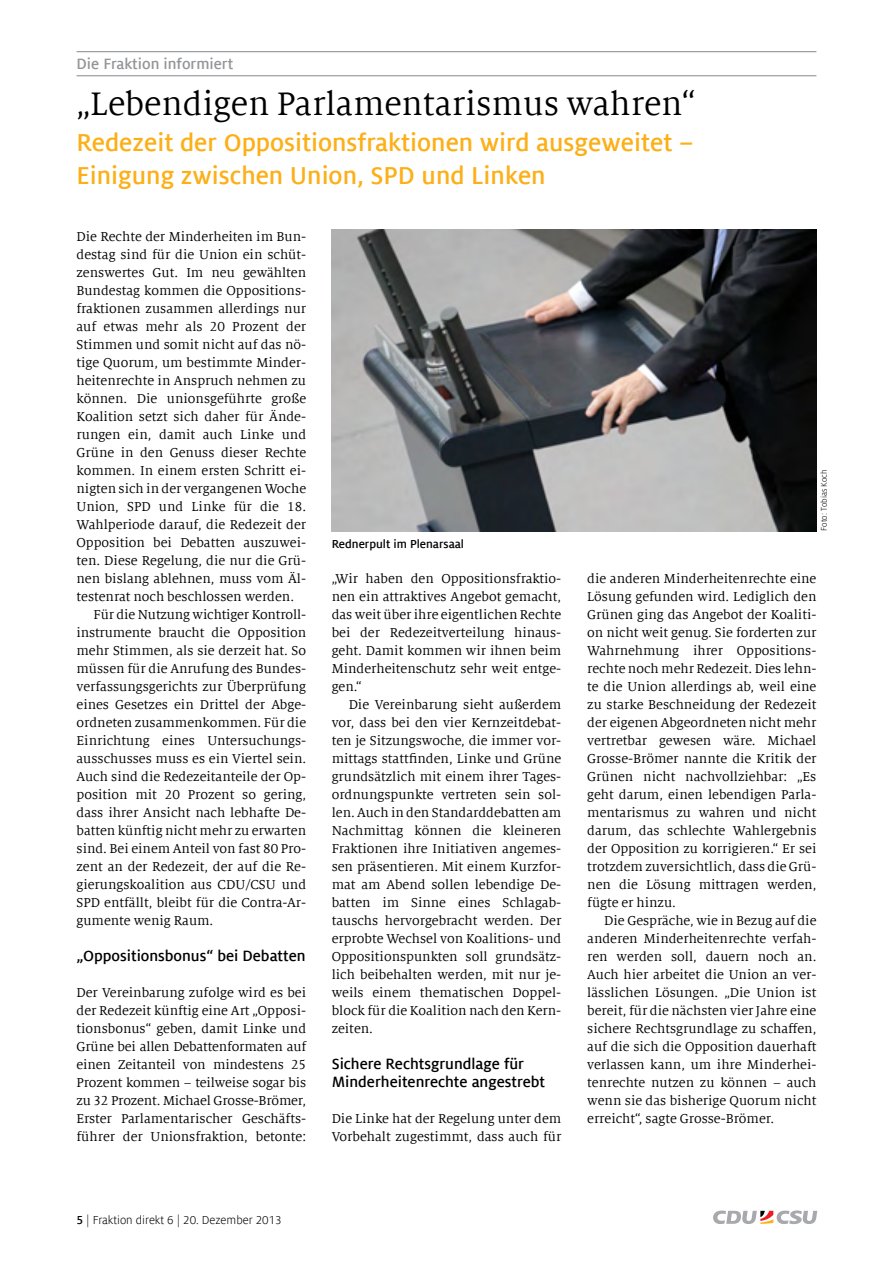
<style>
.page{position:relative;width:893px;height:1263px;background:#fff}
.page>*{position:absolute;margin:0;border:0;box-sizing:border-box;transform-origin:0 0}
.t1{font:36px "Milo Serif Offc";color:#000}
.t2{font:700 27px/33px "Milo Sans Offc";color:#fcaf17}
.t3{font:700 16.5px/18px "Milo Sans Offc";color:#000}
.t4{font:700 16.5px "Milo Sans Offc";color:#939598}
.t5{font:14.25px/18px "Milo Serif Offc";color:#000;text-align:justify}
.t6{font:12.75px "Milo Sans Offc";color:#000}
.t7{font:700 12.75px "Milo Sans Offc";color:#000}
.t8{font:9px "Milo Sans Offc";color:#000}
.s1{font-weight:700}
</style>
<div class="page">
<svg style="left:713px;top:1210px;width:104px;height:14px"></svg>
<hr style="left:77px;top:51px;width:739px;height:1px;background:#939598">
<hr style="left:77px;top:75px;width:739px;height:1px;background:#939598">
<img style="left:332px;top:230px;width:484px;height:301px">
<p class="t4" style="left:77px;top:55px;width:158px">Die Fraktion informiert</p>
<h1 class="t1" style="left:77px;top:85px;width:620px">„Lebendigen Parlamentarismus wahren“</h1>
<h2 class="t2" style="left:77px;top:126px;width:619px">Redezeit der Oppositionsfraktionen wird ausgeweitet –<br>Einigung zwischen Union, SPD und Linken</h2>
<p class="t5" style="left:77px;top:228px;width:231px">Die Rechte der Minderheiten im Bun-</p>
<p class="t5" style="left:77px;top:246px;width:231px">destag sind für die Union ein schüt-</p>
<p class="t5" style="left:77px;top:264px;width:231px">zenswertes Gut. Im neu gewählten</p>
<p class="t5" style="left:77px;top:282px;width:231px">Bundestag kommen die Oppositions-</p>
<p class="t5" style="left:77px;top:300px;width:231px">fraktionen zusammen allerdings nur</p>
<p class="t5" style="left:77px;top:318px;width:231px">auf etwas mehr als 20 Prozent der</p>
<p class="t5" style="left:77px;top:336px;width:231px">Stimmen und somit nicht auf das nö-</p>
<p class="t5" style="left:77px;top:354px;width:231px">tige Quorum, um bestimmte Minder-</p>
<p class="t5" style="left:77px;top:372px;width:231px">heitenrechte in Anspruch nehmen zu</p>
<p class="t5" style="left:77px;top:390px;width:231px">können. Die unionsgeführte große</p>
<p class="t5" style="left:77px;top:408px;width:231px">Koalition setzt sich daher für Ände-</p>
<p class="t5" style="left:77px;top:426px;width:231px">rungen ein, damit auch Linke und</p>
<p class="t5" style="left:77px;top:444px;width:231px">Grüne in den Genuss dieser Rechte</p>
<p class="t5" style="left:77px;top:462px;width:231px">kommen. In einem ersten Schritt ei-</p>
<p class="t5" style="left:77px;top:480px;width:231px">nigten sich in der vergangenen Woche</p>
<p class="t5" style="left:77px;top:498px;width:231px">Union, SPD und Linke für die 18.</p>
<p class="t5" style="left:77px;top:516px;width:231px">Wahlperiode darauf, die Redezeit der</p>
<p class="t5" style="left:77px;top:534px;width:231px">Opposition bei Debatten auszuwei-</p>
<p class="t5" style="left:77px;top:552px;width:231px">ten. Diese Regelung, die nur die Grü-</p>
<p class="t5" style="left:77px;top:570px;width:231px">nen bislang ablehnen, muss vom Äl-</p>
<p class="t5" style="left:77px;top:588px;width:219px">testenrat noch beschlossen werden.</p>
<p class="t5" style="left:94px;top:606px;width:214px">Für die Nutzung wichtiger Kontroll-</p>
<p class="t5" style="left:77px;top:624px;width:231px">instrumente braucht die Opposition</p>
<p class="t5" style="left:77px;top:642px;width:231px">mehr Stimmen, als sie derzeit hat. So</p>
<p class="t5" style="left:77px;top:660px;width:231px">müssen für die Anrufung des Bundes-</p>
<p class="t5" style="left:77px;top:678px;width:231px">verfassungsgerichts zur Überprüfung</p>
<p class="t5" style="left:77px;top:696px;width:231px">eines Gesetzes ein Drittel der Abge-</p>
<p class="t5" style="left:77px;top:714px;width:231px">ordneten zusammenkommen. Für die</p>
<p class="t5" style="left:77px;top:732px;width:231px">Einrichtung eines Untersuchungs-</p>
<p class="t5" style="left:77px;top:750px;width:231px">ausschusses muss es ein Viertel sein.</p>
<p class="t5" style="left:77px;top:768px;width:231px">Auch sind die Redezeitanteile der Op-</p>
<p class="t5" style="left:77px;top:786px;width:231px">position mit 20 Prozent so gering,</p>
<p class="t5" style="left:77px;top:804px;width:231px">dass ihrer Ansicht nach lebhafte De-</p>
<p class="t5" style="left:77px;top:822px;width:231px">batten künftig nicht mehr zu erwarten</p>
<p class="t5" style="left:77px;top:840px;width:231px">sind. Bei einem Anteil von fast 80 Pro-</p>
<p class="t5" style="left:77px;top:858px;width:231px">zent an der Redezeit, der auf die Re-</p>
<p class="t5" style="left:77px;top:876px;width:231px">gierungskoalition aus CDU/CSU und</p>
<p class="t5" style="left:77px;top:894px;width:231px">SPD entfällt, bleibt für die Contra-Ar-</p>
<p class="t5" style="left:77px;top:912px;width:138px">gumente wenig Raum.</p>
<p class="t3" style="left:77px;top:947px;width:231px">„Oppositionsbonus“ bei Debatten</p>
<p class="t5" style="left:77px;top:984px;width:231px">Der Vereinbarung zufolge wird es bei der Redezeit künftig eine Art „Opposi&shy;tionsbonus“ geben, damit Linke und Grüne bei allen Debattenformaten auf einen Zeitanteil von mindestens 25<br>Prozent kommen – teilweise sogar bis zu 32 Prozent. Michael Grosse-Brömer, Erster Parlamentarischer Geschäfts&shy;führer der Unionsfraktion, betonte:</p>
<p class="t7" style="left:332px;top:536px;width:134px">Rednerpult im Plenarsaal</p>
<p class="t5" style="left:332px;top:570px;width:231px">„Wir haben den Oppositionsfraktio&shy;nen ein attraktives Angebot gemacht, das weit über ihre eigentlichen Rechte bei der Redezeitverteilung hinaus&shy;geht. Damit kommen wir ihnen beim Minderheitenschutz sehr weit entge&shy;gen.“</p>
<p class="t5" style="left:332px;top:696px;width:231px;text-indent:17px">Die Vereinbarung sieht außerdem vor, dass bei den vier Kernzeitdebat&shy;ten je Sitzungswoche, die immer vor&shy;mittags stattfinden, Linke und Grüne grundsätzlich mit einem ihrer Tages&shy;ordnungspunkte vertreten sein sol&shy;len. Auch in den Standarddebatten am Nachmittag können die kleineren Fraktionen ihre Initiativen angemes&shy;sen präsentieren. Mit einem Kurzfor&shy;mat am Abend sollen lebendige De&shy;batten im Sinne eines Schlagab&shy;tauschs hervorgebracht werden. Der erprobte Wechsel von Koalitions- und Oppositionspunkten soll grundsätz&shy;lich beibehalten werden, mit nur je&shy;weils einem thematischen Doppel&shy;block für die Koalition nach den Kern&shy;zeiten.</p>
<p class="t3" style="left:332px;top:1055px;width:215px">Sichere Rechtsgrundlage für<br>Minderheitenrechte angestrebt</p>
<p class="t5" style="left:332px;top:1110px;width:231px">Die Linke hat der Regelung unter dem<br>Vorbehalt zugestimmt, dass auch für</p>
<p class="t8" style="left:819px;top:530px;width:63px;rotate:-90deg">Foto: Tobias Koch</p>
<p class="t5" style="left:587px;top:570px;width:231px">die anderen Minderheitenrechte eine Lösung gefunden wird. Lediglich den Grünen ging das Angebot der Koaliti&shy;on nicht weit genug. Sie forderten zur Wahrnehmung ihrer Oppositions&shy;rechte noch mehr Redezeit. Dies lehn&shy;te die Union allerdings ab, weil eine zu starke Beschneidung der Redezeit der eigenen Abgeordneten nicht mehr vertretbar gewesen wäre. Michael Grosse-Brömer nannte die Kritik der Grünen nicht nachvollziehbar: „Es geht darum, einen lebendigen Parla&shy;mentarismus zu wahren und nicht darum, das schlechte Wahlergebnis der Opposition zu korrigieren.“ Er sei trotzdem zuversichtlich, dass die Grü&shy;nen die Lösung mittragen werden, fügte er hinzu.</p>
<p class="t5" style="left:587px;top:912px;width:231px;text-indent:17px">Die Gespräche, wie in Bezug auf die anderen Minderheitenrechte verfah&shy;ren werden soll, dauern noch an.<br>Auch hier arbeitet die Union an ver&shy;lässlichen Lösungen. „Die Union ist bereit, für die nächsten vier Jahre eine sichere Rechtsgrundlage zu schaffen, auf die sich die Opposition dauerhaft verlassen kann, um ihre Minderhei&shy;tenrechte nutzen zu können – auch wenn sie das bisherige Quorum nicht erreicht“, sagte Grosse-Brömer.</p>
<p class="t6" style="left:77px;top:1213px;width:207px"><span class="s1">5</span> | Fraktion direkt 6 | 20. Dezember 2013</p>
</div>
